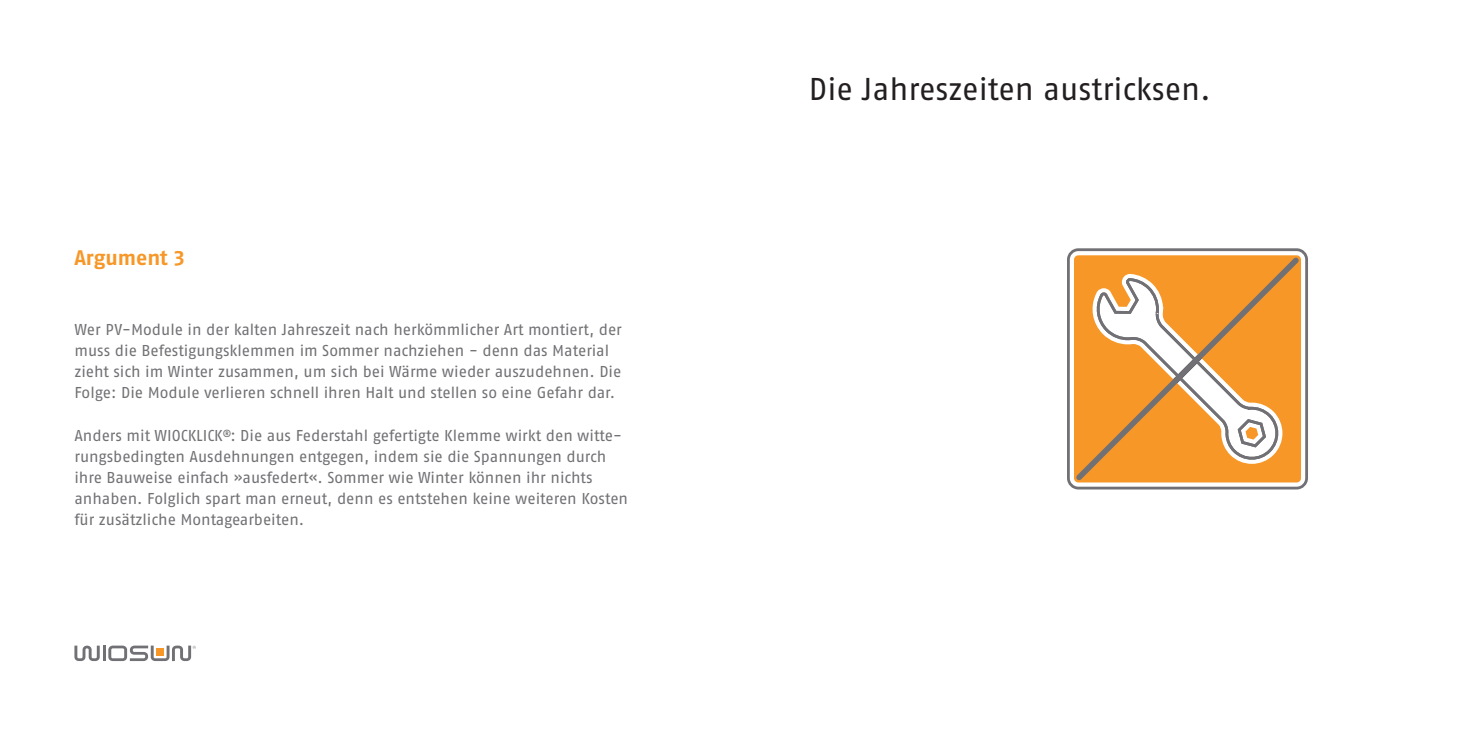
<style>
.page{position:relative;width:1469px;height:735px;background:#fff}
.page>*{position:absolute;margin:0;border:0;box-sizing:border-box;transform-origin:0 0}
.t1{font:31.5px "Fago No Regular LF";letter-spacing:-.005em;color:#231f20}
.t2{font:21px "Fago No Bold Lf";letter-spacing:-.005em;color:#f79727}
.t3{font:15.75px/21px "Fago No Regular LF";letter-spacing:-.005em;color:#717074}
</style>
<div class="page">
<svg style="left:1071px;top:252px;width:232px;height:233px"></svg>
<div style="left:1067px;top:248px;width:240px;height:241px;border:3px solid #717074;border-radius:10px"></div>
<svg style="left:74px;top:645px;width:26px;height:15px"></svg>
<hr style="left:102px;top:645px;width:3px;height:15px;background:#717074">
<svg style="left:108px;top:645px;width:88px;height:15px"></svg>
<h2 class="t2" style="left:74px;top:245px;width:112px">Argument 3</h2>
<p class="t3" style="left:74px;top:319px;width:549px">Wer PV-Module in der kalten Jahreszeit nach herkömmlicher Art montiert, der muss die Befestigungsklemmen im Sommer nachziehen - denn das Material zieht sich im Winter zusammen, um sich bei Wärme wieder auszudehnen. Die Folge: Die Module verlieren schnell ihren Halt und stellen so eine Gefahr dar.</p>
<p class="t3" style="left:74px;top:424px;width:555px">Anders mit WIOCKLICK<sup>®</sup>: Die aus Federstahl gefertigte Klemme wirkt den witte&shy;rungsbedingten Ausdehnungen entgegen, indem sie die Spannungen durch ihre Bauweise einfach »ausfedert«. Sommer wie Winter können ihr nichts anhaben. Folglich spart man erneut, denn es entstehen keine weiteren Kosten für zusätzliche Montagearbeiten.</p>
<h1 class="t1" style="left:809px;top:71px;width:403px">Die Jahreszeiten austricksen.</h1>
</div>
